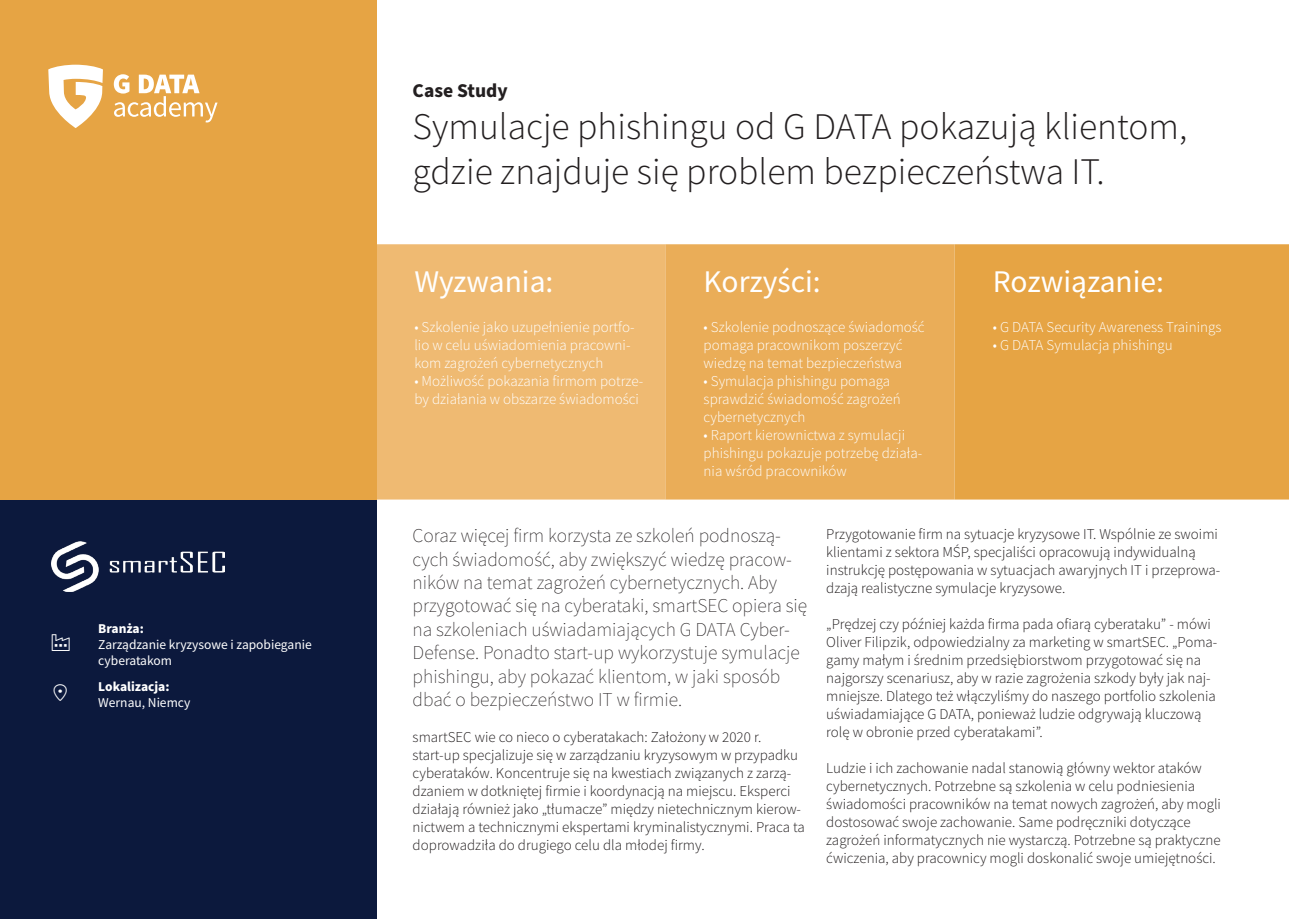
<style>
.page{position:relative;width:1289px;height:919px;background:#fff}
.page>*{position:absolute;margin:0;border:0;box-sizing:border-box;transform-origin:0 0}
.t1{font:300 37.5px/45px "Source Sans Pro";color:#231f20}
.t2{font:31.5px "Source Sans Pro";color:#fff}
.t3{font:21px "Gcon";color:#fff}
.t4{font:200 19.5px/23.4px "Source Sans Pro";color:#231f20}
.t5{font:700 19.5px "Source Sans Pro";color:#231f20}
.t6{font:300 15px/18px "Source Sans Pro";color:#231f20}
.t7{font:300 15px/18px "Source Sans Pro";color:#fff}
.t8{font:13.5px/16.2px "Source Sans Pro";color:#fff}
.s1{font-weight:700}
</style>
<div class="page">
<div style="left:0;top:500px;width:376px;height:418px;background:#0c193d"></div>
<div style="left:376px;top:244px;width:289px;height:255px;background:#efba72"></div>
<div style="left:665px;top:244px;width:289px;height:255px;background:#eaad58"></div>
<div style="left:954px;top:244px;width:334px;height:255px;background:#e6a444"></div>
<div style="left:0;top:0;width:376px;height:500px;background:#e6a444"></div>
<svg style="left:48px;top:65px;width:169px;height:63px"></svg>
<img style="left:51px;top:541px;width:173px;height:50px">
<p class="t3" style="left:50px;top:632px;width:22px">b</p>
<p class="t8" style="left:98px;top:620px;width:215px"><span class="s1">Branża:<br></span>Zarządzanie kryzysowe i zapobieganie cyberatakom</p>
<p class="t3" style="left:50px;top:682px;width:22px">ô</p>
<p class="t8" style="left:98px;top:678px;width:94px"><span class="s1">Lokalizacja:<br></span>Wernau, Niemcy</p>
<p class="t5" style="left:412px;top:77px;width:96px">Case Study</p>
<p class="t1" style="left:412px;top:104px;width:776px">Symulacje phishingu od G DATA pokazują klientom, gdzie znajduje się problem bezpieczeństwa IT.</p>
<p class="t2" style="left:414px;top:262px;width:140px">Wyzwania:</p>
<p class="t2" style="left:703px;top:262px;width:119px">Korzyści:</p>
<p class="t2" style="left:992px;top:262px;width:173px">Rozwiązanie:</p>
<p class="t7" style="left:414px;top:318px;width:222px">• Szkolenie jako uzupełnienie portfo&shy;lio w celu uświadomienia pracowni&shy;kom zagrożeń cybernetycznych</p>
<p class="t7" style="left:414px;top:372px;width:230px">• Możliwość pokazania firmom potrze&shy;by działania w obszarze świadomości</p>
<p class="t7" style="left:703px;top:318px;width:222px">• Szkolenie podnoszące świadomość pomaga pracownikom poszerzyć wiedzę na temat bezpieczeństwa</p>
<p class="t7" style="left:703px;top:372px;width:199px">• Symulacja phishingu pomaga sprawdzić świadomość zagrożeń cybernetycznych</p>
<p class="t7" style="left:703px;top:426px;width:220px">• Raport kierownictwa z symulacji phishingu pokazuje potrzebę działa&shy;nia wśród pracowników</p>
<p class="t7" style="left:992px;top:318px;width:230px">• G DATA Security Awareness Trainings</p>
<p class="t7" style="left:992px;top:336px;width:181px">• G DATA Symulacja phishingu</p>
<p class="t4" style="left:412px;top:524px;width:396px">Coraz więcej firm korzysta ze szkoleń podnoszą&shy;cych świadomość, aby zwiększyć wiedzę pracow&shy;ników na temat zagrożeń cybernetycznych. Aby przygotować się na cyberataki, smartSEC opiera się na szkoleniach uświadamiających G DATA Cyber-Defense. Ponadto start-up wykorzystuje symulacje phishingu, aby pokazać klientom, w jaki sposób dbać o bezpieczeństwo IT w firmie.</p>
<p class="t6" style="left:412px;top:728px;width:393px">smartSEC wie co nieco o cyberatakach: Założony w 2020 r. start-up specjalizuje się w zarządzaniu kryzysowym w przypadku cyberataków. Koncentruje się na kwestiach związanych z zarzą&shy;dzaniem w dotkniętej firmie i koordynacją na miejscu. Eksperci działają również jako „tłumacze” między nietechnicznym kierow&shy;nictwem a technicznymi ekspertami kryminalistycznymi. Praca ta doprowadziła do drugiego celu dla młodej firmy.</p>
<p class="t6" style="left:826px;top:525px;width:393px">Przygotowanie firm na sytuacje kryzysowe IT. Wspólnie ze swoimi</p>
<p class="t6" style="left:826px;top:543px;width:395px">klientami z sektora MŚP, specjaliści opracowują indywidualną instrukcję postępowania w sytuacjach awaryjnych IT i przeprowa&shy;dzają realistyczne symulacje kryzysowe.</p>
<p class="t6" style="left:826px;top:615px;width:386px">„Prędzej czy później każda firma pada ofiarą cyberataku” - mówi</p>
<p class="t6" style="left:826px;top:633px;width:392px">Oliver Filipzik, odpowiedzialny za marketing w smartSEC. „Poma&shy;gamy małym i średnim przedsiębiorstwom przygotować się na najgorszy scenariusz, aby w razie zagrożenia szkody były jak naj&shy;mniejsze. Dlatego też włączyliśmy do naszego portfolio szkolenia</p>
<p class="t6" style="left:826px;top:705px;width:376px">uświadamiające G DATA, ponieważ ludzie odgrywają kluczową rolę w obronie przed cyberatakami”.</p>
<p class="t6" style="left:826px;top:759px;width:377px">Ludzie i ich zachowanie nadal stanowią główny wektor ataków</p>
<p class="t6" style="left:826px;top:777px;width:396px">cybernetycznych. Potrzebne są szkolenia w celu podniesienia świadomości pracowników na temat nowych zagrożeń, aby mogli</p>
<p class="t6" style="left:826px;top:813px;width:396px">dostosować swoje zachowanie. Same podręczniki dotyczące zagrożeń informatycznych nie wystarczą. Potrzebne są praktyczne ćwiczenia, aby pracownicy mogli doskonalić swoje umiejętności.</p>
</div>
